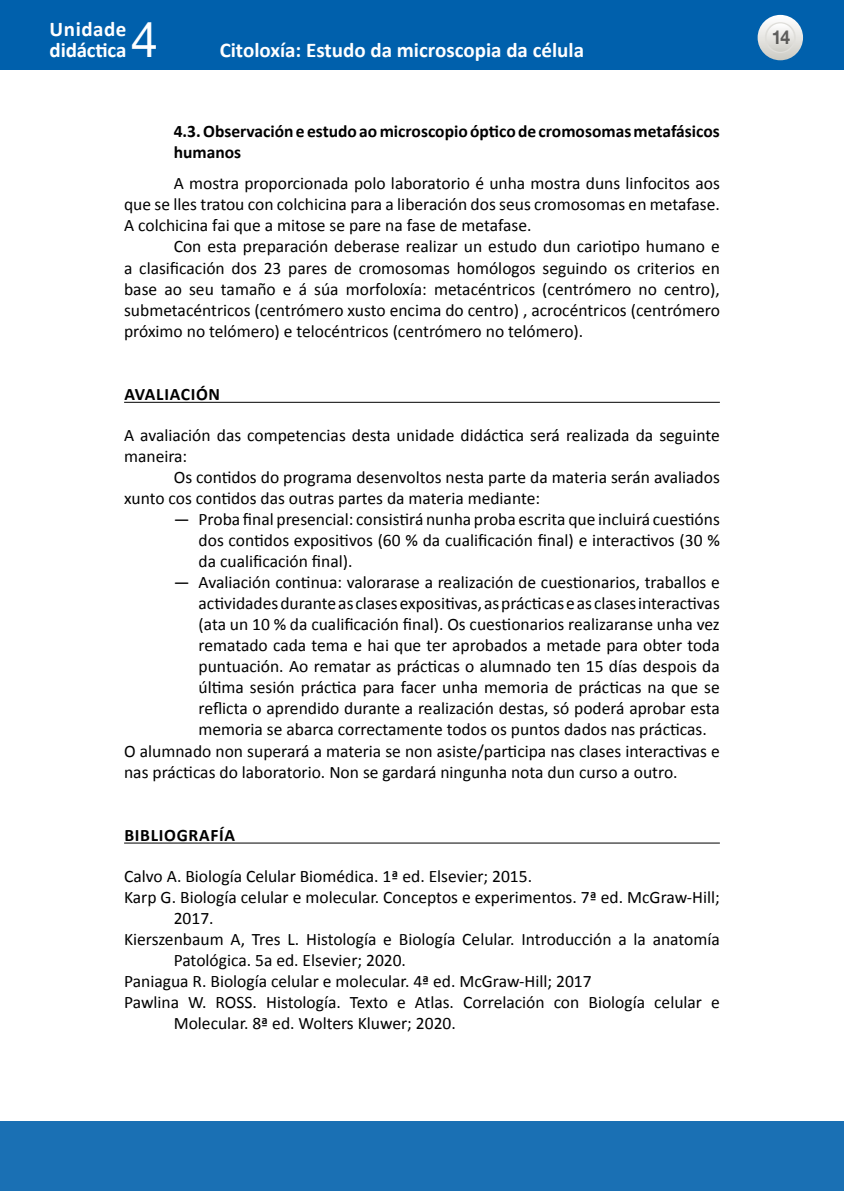
<style>
.page{position:relative;width:844px;height:1191px;background:#fff}
.page>*{position:absolute;margin:0;border:0;box-sizing:border-box;transform-origin:0 0}
.t1{font:49px "Helvetica Neue LT Std";color:#fff}
.t2{font:700 21px/21px "Calibri";color:#fff}
.t3{font:700 19.25px "Helvetica Neue LT Std";color:#000;scale:.9 1}
.TEXTO{font:17.5px/21px "Calibri";color:#000;text-align:justify}
.TXTO{font:17.5px/21px "Calibri";color:#000;text-align:justify}
.BiblioGraFia{font:17.5px/21px "Calibri";color:#000}
.TXTO_sin_SANGRE{font:17.5px/21px "Calibri";color:#000}
._2º_Epigrafe{font:700 17.5px/21px "Calibri";color:#000}
._0º_Epigrafe{font:700 17.5px "Calibri";letter-spacing:.04em;color:#000}
</style>
<div class="page">
<div style="left:0;top:1121px;width:843px;height:70px;background:#1a70b4"></div>
<div style="left:0;top:0;width:843px;height:69px;background:#0060ac"></div>
<svg style="left:757px;top:15px;width:45px;height:45px"></svg>
<svg style="left:765px;top:23px;width:29px;height:29px"></svg>
<div style="left:764px;top:22px;width:31px;height:31px;border:1px solid #dfdeda;border-radius:50%"></div>
<hr style="left:124px;top:402px;width:595px;height:1px;background:#000">
<hr style="left:124px;top:842px;width:595px;height:1px;background:#000">
<p class="t2" style="left:50px;top:19px;width:78px">Unidade didáctica</p>
<h1 class="t1" style="left:131px;top:11px;width:29px">4</h1>
<p class="t2" style="left:220px;top:40px;width:366px">Citoloxía: Estudo da microscopia da célula</p>
<p class="_2º_Epigrafe" style="left:174px;top:121px;width:547px">4.3. Observación e estudo ao microscopio óptico de cromosomas metafásicos humanos</p>
<p class="TXTO" style="left:124px;top:173px;width:597px;text-indent:50px">A mostra proporcionada polo laboratorio é unha mostra duns linfocitos aos que se lles tratou con colchicina para a liberación dos seus cromosomas en metafase.<br>A colchicina fai que a mitose se pare na fase de metafase.</p>
<p class="TXTO" style="left:124px;top:236px;width:597px;text-indent:50px">Con esta preparación deberase realizar un estudo dun cariotipo humano e a clasificación dos 23 pares de cromosomas homólogos seguindo os criterios en base ao seu tamaño e á súa morfoloxía: metacéntricos (centrómero no centro), submetacéntricos (centrómero xusto encima do centro) , acrocéntricos (centrómero próximo no telómero) e telocéntricos (centrómero no telómero).</p>
<p class="_0º_Epigrafe" style="left:124px;top:383px;width:97px">AVALIACIÓN</p>
<p class="TXTO_sin_SANGRE" style="left:124px;top:425px;width:597px">A avaliación das competencias desta unidade didáctica será realizada da seguinte maneira:</p>
<p class="TXTO" style="left:124px;top:467px;width:597px;text-indent:50px">Os contidos do programa desenvoltos nesta parte da materia serán avaliados xunto cos contidos das outras partes da materia mediante:</p>
<p class="TEXTO" style="left:198px;top:509px;width:522px;text-indent:-25px">— Proba final presencial: consistirá nunha proba escrita que incluirá cuestións dos contidos expositivos (60 % da cualificación final) e interactivos (30 % da cualificación final).</p>
<p class="TEXTO" style="left:198px;top:572px;width:522px;text-indent:-25px">— Avaliación continua: valorarase a realización de cuestionarios, traballos e actividades durante as clases expositivas, as prácticas e as clases interactivas (ata un 10 % da cualificación final). Os cuestionarios realizaranse unha vez rematado cada tema e hai que ter aprobados a metade para obter toda puntuación. Ao rematar as prácticas o alumnado ten 15 días despois da última sesión práctica para facer unha memoria de prácticas na que se reflicta o aprendido durante a realización destas, só poderá aprobar esta memoria se abarca correctamente todos os puntos dados nas prácticas.</p>
<p class="TXTO_sin_SANGRE" style="left:124px;top:740px;width:597px">O alumnado non superará a materia se non asiste/participa nas clases interactivas e nas prácticas do laboratorio. Non se gardará ningunha nota dun curso a outro.</p>
<p class="_0º_Epigrafe" style="left:124px;top:824px;width:112px">BIBLIOGRAFÍA</p>
<p class="BiblioGraFia" style="left:124px;top:865px;width:409px">Calvo A. Biología Celular Biomédica. 1ª ed. Elsevier; 2015.</p>
<p class="BiblioGraFia" style="left:174px;top:886px;width:547px;text-indent:-50px">Karp G. Biología celular e molecular. Conceptos e experimentos. 7ª ed. McGraw-Hill;<br>2017.</p>
<p class="BiblioGraFia" style="left:174px;top:928px;width:547px;text-indent:-50px">Kierszenbaum A, Tres L. Histología e Biología Celular. Introducción a la anatomía<br>Patológica. 5a ed. Elsevier; 2020.</p>
<p class="BiblioGraFia" style="left:124px;top:971px;width:469px">Paniagua R. Biología celular e molecular. 4ª ed. McGraw-Hill; 2017</p>
<p class="BiblioGraFia" style="left:174px;top:992px;width:547px;text-indent:-50px">Pawlina W. ROSS. Histología. Texto e Atlas. Correlación con Biología celular e<br>Molecular. 8ª ed. Wolters Kluwer; 2020.</p>
<p class="t3" style="left:770px;top:26px;width:23px">14</p>
</div>
